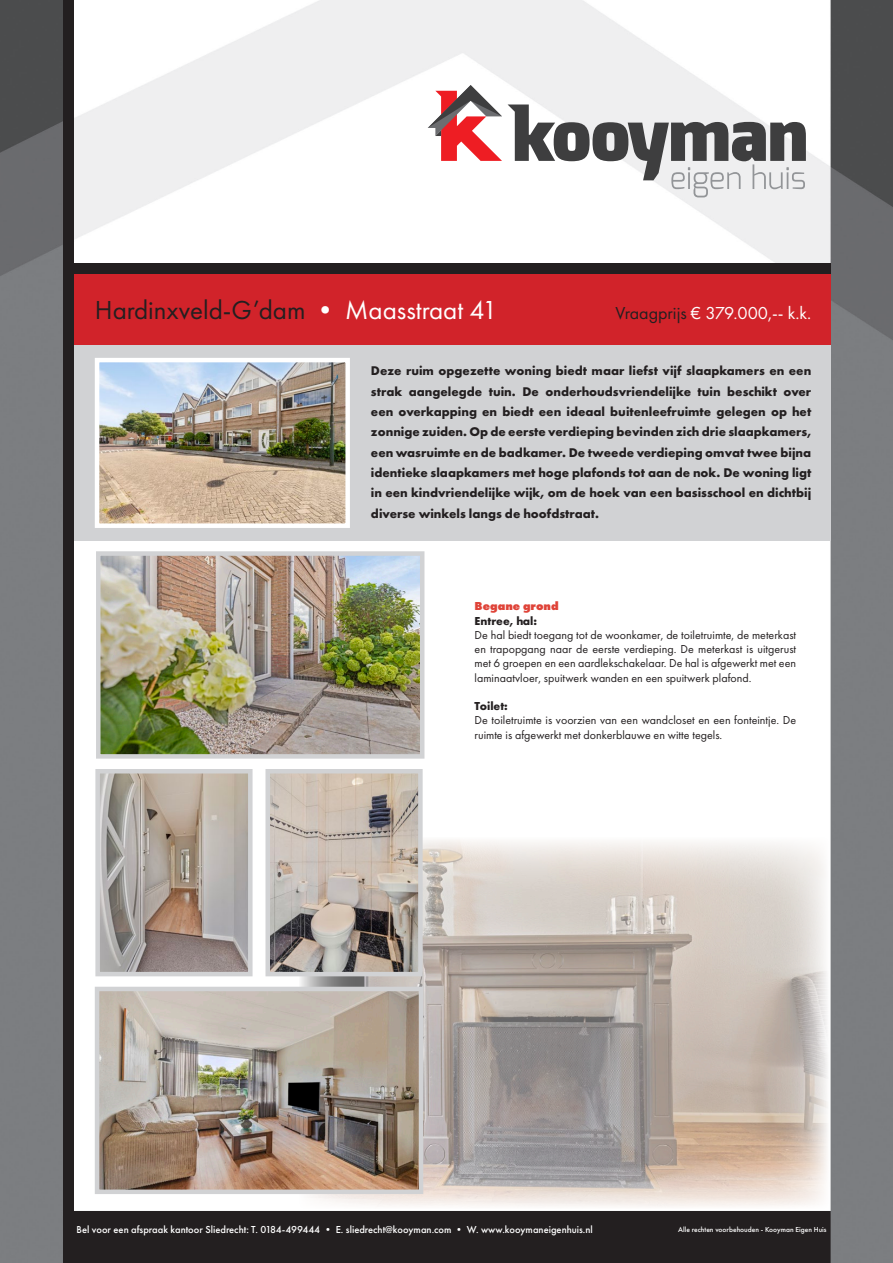
<style>
.page{position:relative;width:893px;height:1263px;background:#fff}
.page>*{position:absolute;margin:0;border:0;box-sizing:border-box;transform-origin:0 0}
.t1{font:27px "Futura PT";color:#231f20}
.t2{font:18px "Futura PT";color:#fff}
.t3{font:700 13.05px/20.4px "Futura PT";color:#231f20;text-align:justify}
.t4{font:12px/14.2px "Futura PT";color:#231f20;text-align:justify}
.t5{font:700 12px "Futura PT";color:#231f20}
.t6{font:800 12px "Futura PT";color:#df4338}
.t7{font:500 10.5px "Futura PT";color:#fff}
.t8{font:10.5px "Futura PT";color:#fff}
.t9{font:500 7.5px "Futura PT";color:#fff}
.s1{color:#fff}
.s2{color:#231f20}
</style>
<div class="page">
<img style="left:0;top:0;width:893px;height:1263px">
<div style="left:70px;top:269px;width:760px;height:78px;background:#d1232a"></div>
<div style="left:70px;top:345px;width:760px;height:196px;background:#d1d2d4"></div>
<div style="left:70px;top:264px;width:760px;height:10px;background:#231f20"></div>
<div style="left:63px;top:0;width:10px;height:1263px;background:#231f20"></div>
<img style="left:100px;top:363px;width:245px;height:160px">
<div style="left:95px;top:358px;width:255px;height:170px;border:4px solid #fff"></div>
<svg style="left:427px;top:85px;width:379px;height:112px"></svg>
<img style="left:299px;top:837px;width:530px;height:372px">
<img style="left:101px;top:556px;width:318px;height:198px">
<div style="left:96px;top:551px;width:328px;height:208px;border:4px solid #d1d2d4"></div>
<img style="left:100px;top:774px;width:148px;height:197px">
<div style="left:95px;top:769px;width:158px;height:207px;border:4px solid #d1d2d4"></div>
<img style="left:270px;top:774px;width:148px;height:197px">
<div style="left:265px;top:769px;width:158px;height:207px;border:4px solid #d1d2d4"></div>
<img style="left:100px;top:992px;width:318px;height:197px">
<div style="left:95px;top:987px;width:328px;height:207px;border:4px solid #d1d2d4"></div>
<h1 class="t1" style="left:95px;top:294px;width:404px">Hardinxveld-G’dam <span class="s1">• Maasstraat 41</span></h1>
<h2 class="t2" style="left:616px;top:302px;width:197px"><span class="s2">Vraagprijs</span> € 379.000,-- k.k.</h2>
<p class="t3" style="left:371px;top:360px;width:442px">Deze ruim opgezette woning biedt maar liefst vijf slaapkamers en een strak aangelegde tuin. De onderhoudsvriendelijke tuin beschikt over een overkapping en biedt een ideaal buitenleefruimte gelegen op het zonnige zuiden. Op de eerste verdieping bevinden zich drie slaapkamers, een wasruimte en de badkamer. De tweede verdieping omvat twee bijna identieke slaapkamers met hoge plafonds tot aan de nok. De woning ligt in een kindvriendelijke wijk, om de hoek van een basisschool en dichtbij diverse winkels langs de hoofdstraat.</p>
<p class="t6" style="left:475px;top:599px;width:86px">Begane grond</p>
<p class="t5" style="left:475px;top:613px;width:64px">Entree, hal:</p>
<p class="t4" style="left:475px;top:628px;width:323px">De hal biedt toegang tot de woonkamer, de toiletruimte, de meterkast en trapopgang naar de eerste verdieping. De meterkast is uitgerust met 6 groepen en een aardlekschakelaar. De hal is afgewerkt met een laminaatvloer, spuitwerk wanden en een spuitwerk plafond.</p>
<p class="t5" style="left:475px;top:698px;width:35px">Toilet:</p>
<p class="t4" style="left:475px;top:713px;width:323px">De toiletruimte is voorzien van een wandcloset en een fonteintje. De ruimte is afgewerkt met donkerblauwe en witte tegels.</p>
<p class="t7" style="left:77px;top:1223px;width:518px">Bel voor een afspraak kantoor Sliedrecht: T. 0184-499444 • E. sliedrecht@kooyman.com • W. www.kooymaneigenhuis.nl</p>
<p class="t9" style="left:678px;top:1225px;width:150px">Alle rechten voorbehouden - Kooyman Eigen Huis</p>
<p class="t8" style="left:138px;top:1223px;width:167px">spraak kantoor Sliedrecht: T. 0184-49 4</p>
<p class="t8" style="left:318px;top:1223px;width:165px">• E. sliedrecht@ko yman.com • W. w</p>
<p class="t8" style="left:495px;top:1223px;width:90px">.kooymaneigenhuis.nl</p>
</div>
